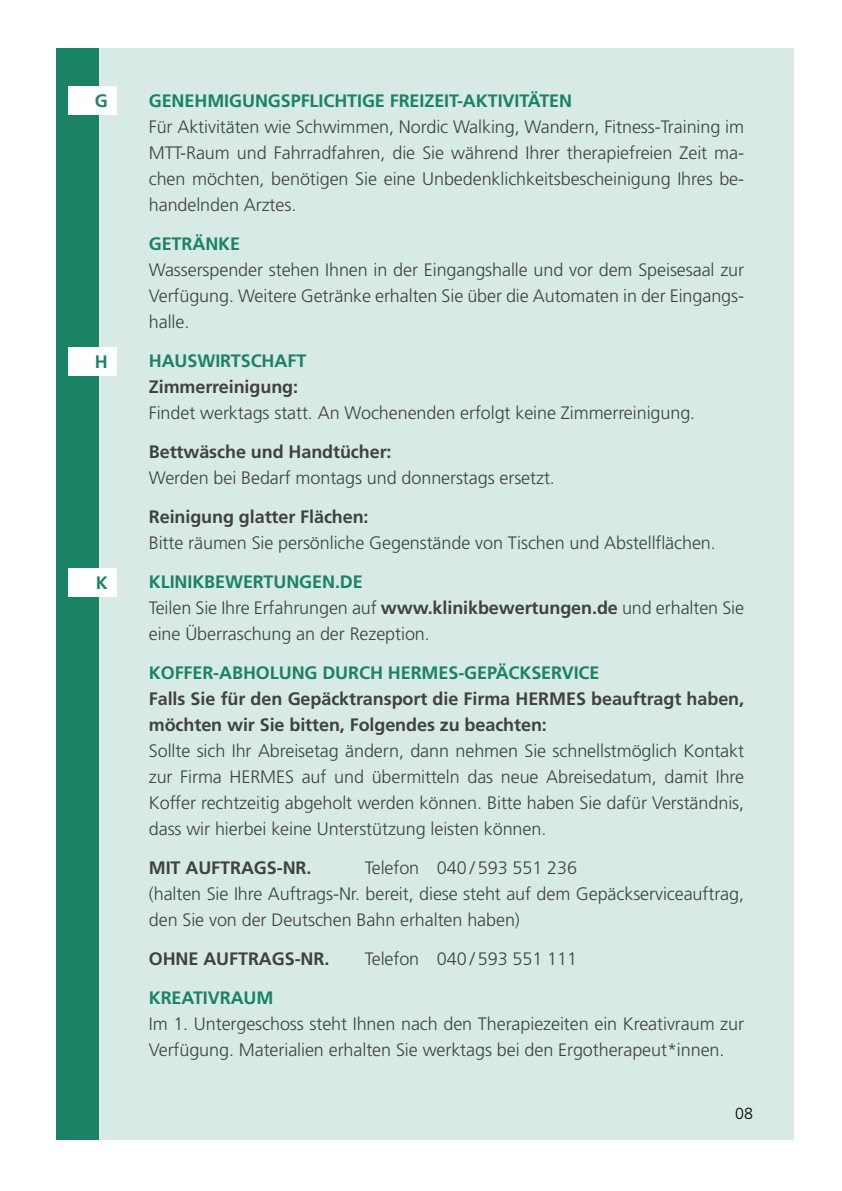
<style>
.page{position:relative;width:842px;height:1191px;background:#fff}
.page>*{position:absolute;margin:0;border:0;box-sizing:border-box;transform-origin:0 0}
.t1{font:300 18px/26px "Frutiger LT Pro";letter-spacing:-.005em;color:#414042;text-align:justify}
.t2{font:700 18px "Frutiger LT Pro";letter-spacing:-.005em;color:#414042}
.t3{font:700 18px "Frutiger LT Pro";letter-spacing:-.005em;color:#1a8265}
.t4{font:300 16px "Frutiger LT Pro";color:#000}
.s1{font-weight:700;color:#1a8265}
.s2{font-weight:700}
</style>
<div class="page">
<div style="left:99px;top:48px;width:695px;height:1092px;background:#d8eae5"></div>
<div style="left:57px;top:48px;width:42px;height:1092px;background:#1a8265"></div>
<div style="left:68px;top:86px;width:48px;height:29px;background:#fff"></div>
<div style="left:68px;top:347px;width:48px;height:29px;background:#fff"></div>
<div style="left:68px;top:568px;width:48px;height:29px;background:#fff"></div>
<p class="t3" style="left:95px;top:90px;width:12px">G</p>
<p class="t3" style="left:95px;top:351px;width:12px">H</p>
<p class="t3" style="left:96px;top:572px;width:14px">K</p>
<p class="t3" style="left:149px;top:90px;width:425px">Genehmigungspflichtige Freizeit-Aktivitäten</p>
<p class="t1" style="left:149px;top:114px;width:597px">Für Aktivitäten wie Schwimmen, Nordic Walking, Wandern, Fitness-Training im MTT-Raum und Fahrradfahren, die Sie während Ihrer therapiefreien Zeit ma&shy;chen möchten, benötigen Sie eine Unbedenklichkeitsbescheinigung Ihres be&shy;handelnden Arztes.</p>
<p class="t3" style="left:149px;top:233px;width:93px">Getränke</p>
<p class="t1" style="left:149px;top:257px;width:597px">Wasserspender stehen Ihnen in der Eingangshalle und vor dem Speisesaal zur Verfügung. Weitere Getränke erhalten Sie über die Automaten in der Eingangs&shy;halle.</p>
<p class="t3" style="left:149px;top:350px;width:159px">Hauswirtschaft</p>
<p class="t2" style="left:149px;top:376px;width:151px">Zimmerreinigung:</p>
<p class="t1" style="left:149px;top:400px;width:548px">Findet werktags statt. An Wochenenden erfolgt keine Zimmerreinigung.</p>
<p class="t2" style="left:149px;top:441px;width:244px">Bettwäsche und Handtücher:</p>
<p class="t1" style="left:149px;top:465px;width:408px">Werden bei Bedarf montags und donnerstags ersetzt.</p>
<p class="t2" style="left:149px;top:506px;width:221px">Reinigung glatter Flächen:</p>
<p class="t1" style="left:149px;top:530px;width:568px">Bitte räumen Sie persönliche Gegenstände von Tischen und Abstellflächen.</p>
<p class="t1" style="left:149px;top:569px;width:597px;text-align:left"><span class="s1">Klinikbewertungen.de<br></span>Teilen Sie Ihre Erfahrungen auf <span class="s2">www.klinikbewertungen.de</span> und erhalten Sie eine Überraschung an der Rezeption.</p>
<p class="t3" style="left:149px;top:662px;width:252px">Koffer-Abholung durch HERME</p>
<p class="t3" style="left:448px;top:662px;width:153px">S-Gepäckservice</p>
<p class="t2" style="left:149px;top:688px;width:380px">Falls Sie für den Gepäcktransport die Firma HERME</p>
<p class="t2" style="left:576px;top:688px;width:170px">S beauftragt haben,</p>
<p class="t2" style="left:149px;top:714px;width:400px">möchten wir Sie bitten, Folgendes zu beachten:</p>
<p class="t1" style="left:149px;top:738px;width:597px">Sollte sich Ihr Abreisetag ändern, dann nehmen Sie schnellstmöglich Kontakt zur Firma HERMES auf und übermitteln das neue Abreisedatum, damit Ihre Koffer rechtzeitig abgeholt werden können. Bitte haben Sie dafür Verständnis, dass wir hierbei keine Unterstützung leisten können.</p>
<p class="t2" style="left:149px;top:857px;width:164px">mit Auftrags-Nr.</p>
<p class="t1" style="left:149px;top:855px;width:597px;text-align:left;text-indent:216px">Telefon 040 / 593 551 236<br>(halten Sie Ihre Auftrags-Nr. bereit, diese steht auf dem Gepäckserviceauftrag, den Sie von der Deutschen Bahn erhalten haben)</p>
<p class="t2" style="left:149px;top:948px;width:182px">ohne Auftrags-Nr.</p>
<p class="t1" style="left:365px;top:946px;width:214px">Telefon 040 / 593 551 111</p>
<p class="t3" style="left:149px;top:987px;width:126px">Kreativraum</p>
<p class="t1" style="left:149px;top:1011px;width:597px">Im 1. Untergeschoss steht Ihnen nach den Therapiezeiten ein Kreativraum zur<br>Verfügung. Materialien erhalten Sie werktags bei den Ergotherapeut*innen.</p>
<p class="t4" style="left:735px;top:1104px;width:19px">08</p>
</div>
